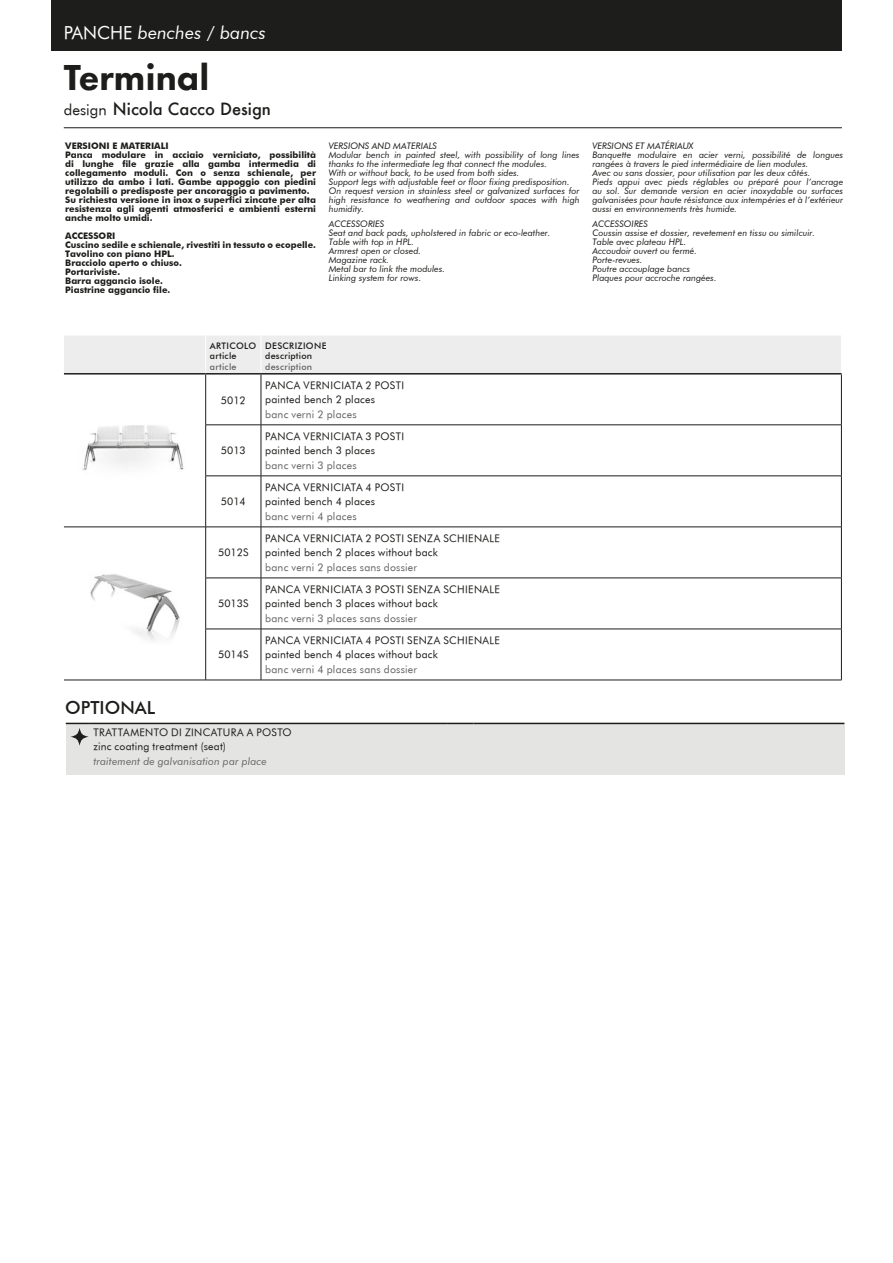
<style>
.page{position:relative;width:893px;height:1263px;background:#fff}
.page>*{position:absolute;margin:0;border:0;box-sizing:border-box;transform-origin:0 0}
.t1{font:800 37.5px "Futura PT";color:#1d1d1b}
.t2{font:italic 18px "Futura BT";color:#fff}
.t3{font:500 18px "Futura BT";color:#1d1d1b}
.t4{font:500 16.5px "Futura";color:#1d1d1b}
.t5{font:10.5px/14.7px "Futura Book BT";letter-spacing:.025em;color:#1d1d1b}
.t6{font:10.5px "Futura Book BT";letter-spacing:.02em;color:#646463}
.t7{font:italic 10.5px "Futura BT";letter-spacing:.015em;color:#646463}
.t8{font:italic 9px/9px "Futura BT";color:#1d1d1b}
.t9{font:700 9px/9px "Futura BT";color:#1d1d1b}
.t10{font:500 9px/10.5px "Futura BT";letter-spacing:.03em;color:#1d1d1b}
.t11{font:500 9px "Futura BT";letter-spacing:.025em;color:#646463}
.s1{font-family:"Futura Book BT";font-style:normal}
.s2{font-family:"Futura Book BT";font-weight:400;font-size:15px}
</style>
<div class="page">
<div style="left:51px;top:0;width:791px;height:51px;background:#1d1d1b"></div>
<hr style="left:64px;top:127px;width:778px;height:1px;background:#1d1d1b">
<div style="left:64px;top:336px;width:777px;height:37px;background:#ededed"></div>
<hr style="left:205px;top:374px;width:1px;height:51px;background:#1d1d1b">
<hr style="left:261px;top:374px;width:1px;height:51px;background:#1d1d1b">
<hr style="left:841px;top:374px;width:1px;height:51px;background:#1d1d1b">
<hr style="left:205px;top:425px;width:1px;height:51px;background:#1d1d1b">
<hr style="left:261px;top:425px;width:1px;height:51px;background:#1d1d1b">
<hr style="left:841px;top:425px;width:1px;height:51px;background:#1d1d1b">
<hr style="left:205px;top:476px;width:1px;height:51px;background:#1d1d1b">
<hr style="left:261px;top:476px;width:1px;height:51px;background:#1d1d1b">
<hr style="left:841px;top:476px;width:1px;height:51px;background:#1d1d1b">
<hr style="left:205px;top:527px;width:1px;height:51px;background:#1d1d1b">
<hr style="left:261px;top:527px;width:1px;height:51px;background:#1d1d1b">
<hr style="left:841px;top:527px;width:1px;height:51px;background:#1d1d1b">
<hr style="left:205px;top:578px;width:1px;height:51px;background:#1d1d1b">
<hr style="left:261px;top:578px;width:1px;height:51px;background:#1d1d1b">
<hr style="left:841px;top:578px;width:1px;height:51px;background:#1d1d1b">
<hr style="left:205px;top:629px;width:1px;height:51px;background:#1d1d1b">
<hr style="left:261px;top:629px;width:1px;height:51px;background:#1d1d1b">
<hr style="left:841px;top:629px;width:1px;height:51px;background:#1d1d1b">
<hr style="left:205px;top:425px;width:56px;height:1px;background:#1d1d1b">
<hr style="left:261px;top:425px;width:581px;height:1px;background:#1d1d1b">
<hr style="left:205px;top:476px;width:56px;height:1px;background:#1d1d1b">
<hr style="left:261px;top:476px;width:581px;height:1px;background:#1d1d1b">
<hr style="left:205px;top:527px;width:56px;height:1px;background:#1d1d1b">
<hr style="left:261px;top:527px;width:581px;height:1px;background:#1d1d1b">
<hr style="left:205px;top:578px;width:56px;height:1px;background:#1d1d1b">
<hr style="left:261px;top:578px;width:581px;height:1px;background:#1d1d1b">
<hr style="left:64px;top:527px;width:141px;height:1px;background:#1d1d1b">
<hr style="left:205px;top:629px;width:56px;height:1px;background:#1d1d1b">
<hr style="left:261px;top:629px;width:581px;height:1px;background:#1d1d1b">
<hr style="left:205px;top:680px;width:56px;height:1px;background:#1d1d1b">
<hr style="left:261px;top:680px;width:581px;height:1px;background:#1d1d1b">
<hr style="left:64px;top:680px;width:141px;height:1px;background:#1d1d1b">
<hr style="left:206px;top:373px;width:55px;height:1px;background:#1d1d1b">
<hr style="left:261px;top:373px;width:581px;height:1px;background:#1d1d1b">
<hr style="left:205px;top:335px;width:1px;height:38px;background:#fff">
<hr style="left:261px;top:335px;width:1px;height:38px;background:#fff">
<hr style="left:64px;top:373px;width:142px;height:1px;background:#1d1d1b">
<img style="left:82px;top:425px;width:102px;height:45px">
<img style="left:90px;top:574px;width:90px;height:67px">
<div style="left:66px;top:723px;width:778px;height:51px;background:#e4e4e3"></div>
<svg style="left:66px;top:723px;width:23px;height:1px"></svg>
<hr style="left:89px;top:723px;width:358px;height:1px;background:#1d1d1b">
<svg style="left:447px;top:723px;width:27px;height:1px"></svg>
<hr style="left:474px;top:723px;width:370px;height:1px;background:#1d1d1b">
<svg style="left:70px;top:728px;width:19px;height:18px"></svg>
<h2 class="t2" style="left:64px;top:21px;width:204px"><span class="s1">PANCHE</span> benches / bancs</h2>
<h1 class="t1" style="left:64px;top:54px;width:147px">Terminal</h1>
<h3 class="t4" style="left:64px;top:97px;width:209px"><span class="s2">design</span> Nicola Cacco Design</h3>
<p class="t9" style="left:65px;top:141px;width:252px">VERSIONI E MATERIALI<br>Panca modulare in acciaio verniciato, possibilità di lunghe file grazie alla gamba intermedia di collegamento moduli. Con o senza schienale, per utilizzo da ambo i lati. Gambe appoggio con piedini regolabili o predisposte per ancoraggio a pavimento.<br>Su richiesta versione in inox o superfici zincate per alta resistenza agli agenti atmosferici e ambienti esterni anche molto umidi.</p>
<p class="t9" style="left:65px;top:231px;width:252px">ACCESSORI<br>Cuscino sedile e schienale, rivestiti in tessuto o ecopelle.<br>Tavolino con piano HPL.<br>Bracciolo aperto o chiuso.<br>Portariviste.<br>Barra aggancio isole.<br>Piastrine aggancio file.</p>
<p class="t8" style="left:329px;top:141px;width:252px">VERSIONS AND MATERIALS<br>Modular bench in painted steel, with possibility of long lines thanks to the intermediate leg that connect the modules.<br>With or without back, to be used from both sides.<br>Support legs with adjustable feet or floor fixing predisposition.<br>On request version in stainless steel or galvanized surfaces for high resistance to weathering and outdoor spaces with high humidity.</p>
<p class="t8" style="left:329px;top:219px;width:223px">ACCESSORIES<br>Seat and back pads, upholstered in fabric or eco-leather.<br>Table with top in HPL.<br>Armrest open or closed.<br>Magazine rack.<br>Metal bar to link the modules.<br>Linking system for rows.</p>
<p class="t8" style="left:592px;top:141px;width:252px">VERSIONS ET MATÉRIAUX<br>Banquette modulaire en acier verni, possibilité de longues rangées à travers le pied intermédiaire de lien modules.<br>Avec ou sans dossier, pour utilisation par les deux côtés.<br>Pieds appui avec pieds réglables ou préparé pour l’ancrage au sol. Sur demande version en acier inoxydable ou surfaces galvanisées pour haute résistance aux intempéries et à l’extérieur aussi en environnements très humide.</p>
<p class="t8" style="left:592px;top:219px;width:224px">ACCESSOIRES<br>Coussin assise et dossier, revetement en tissu ou similcuir.<br>Table avec plateau HPL.<br>Accoudoir ouvert ou fermé.<br>Porte-revues.<br>Poutre accouplage bancs<br>Plaques pour accroche rangées.</p>
<h2 class="t3" style="left:65px;top:697px;width:91px">OPTIONAL</h2>
<p class="t10" style="left:210px;top:340px;width:48px">ARTICOLO article</p>
<p class="t11" style="left:210px;top:361px;width:28px">article</p>
<p class="t5" style="left:221px;top:392px;width:26px">5012</p>
<p class="t5" style="left:221px;top:443px;width:26px">5013</p>
<p class="t5" style="left:221px;top:494px;width:26px">5014</p>
<p class="t5" style="left:218px;top:545px;width:32px">5012S</p>
<p class="t5" style="left:218px;top:596px;width:32px">5013S</p>
<p class="t5" style="left:218px;top:647px;width:32px">5014S</p>
<p class="t10" style="left:265px;top:340px;width:63px">DESCRIZIONE description</p>
<p class="t11" style="left:265px;top:361px;width:48px">description</p>
<p class="t5" style="left:265px;top:377px;width:140px">PANCA VERNICIATA 2 POSTI painted bench 2 places</p>
<p class="t6" style="left:265px;top:408px;width:93px">banc verni 2 places</p>
<p class="t5" style="left:265px;top:428px;width:140px">PANCA VERNICIATA 3 POSTI painted bench 3 places</p>
<p class="t6" style="left:265px;top:459px;width:93px">banc verni 3 places</p>
<p class="t5" style="left:265px;top:479px;width:140px">PANCA VERNICIATA 4 POSTI painted bench 4 places</p>
<p class="t6" style="left:265px;top:510px;width:93px">banc verni 4 places</p>
<p class="t5" style="left:265px;top:530px;width:236px">PANCA VERNICIATA 2 POSTI SENZA SCHIENALE painted bench 2 places without back</p>
<p class="t6" style="left:265px;top:561px;width:153px">banc verni 2 places sans dossier</p>
<p class="t5" style="left:265px;top:581px;width:236px">PANCA VERNICIATA 3 POSTI SENZA SCHIENALE painted bench 3 places without back</p>
<p class="t6" style="left:265px;top:612px;width:153px">banc verni 3 places sans dossier</p>
<p class="t5" style="left:265px;top:632px;width:236px">PANCA VERNICIATA 4 POSTI SENZA SCHIENALE painted bench 4 places without back</p>
<p class="t6" style="left:265px;top:663px;width:153px">banc verni 4 places sans dossier</p>
<p class="t5" style="left:93px;top:724px;width:200px">TRATTAMENTO DI ZINCATURA A POSTO zinc coating treatment (seat)</p>
<p class="t7" style="left:93px;top:755px;width:175px">traitement de galvanisation par place</p>
</div>
